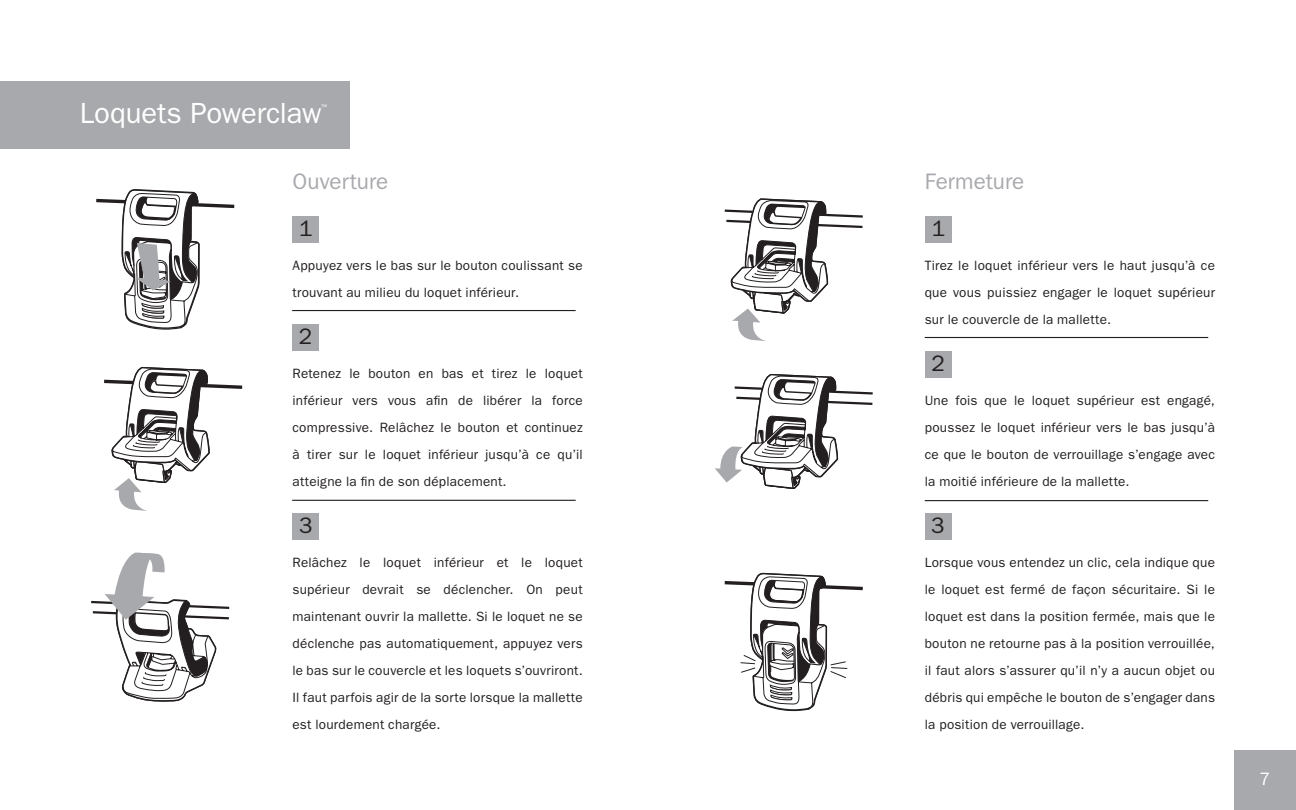
<style>
.page{position:relative;width:1296px;height:810px;background:#fff}
.page>*{position:absolute;margin:0;border:0;box-sizing:border-box;transform-origin:0 0}
.t1{font:29.25px "ITC Franklin Gothic Std";letter-spacing:-.005em;color:#fff}
.t2{font:22.5px "ITC Franklin Gothic Std";color:#a8a9ad}
.t3{font:22.5px "ITC Franklin Gothic Std";color:#231f20}
.t4{font:18px "ITC Franklin Gothic Std";color:#fff}
.t5{font:13.5px/27px "ITC Franklin Gothic Std";letter-spacing:.015em;color:#231f20;text-align:justify}
.t6{font:6.75px "ITC Franklin Gothic Std";color:#fff}
</style>
<div class="page">
<div style="left:1234px;top:750px;width:62px;height:60px;background:#a8a9ad"></div>
<div style="left:0;top:81px;width:349px;height:67px;background:#a8a9ad"></div>
<div style="left:292px;top:216px;width:27px;height:27px;background:#a8a9ad"></div>
<div style="left:925px;top:216px;width:27px;height:27px;background:#a8a9ad"></div>
<div style="left:292px;top:324px;width:27px;height:27px;background:#a8a9ad"></div>
<div style="left:925px;top:351px;width:27px;height:27px;background:#a8a9ad"></div>
<div style="left:925px;top:513px;width:27px;height:27px;background:#a8a9ad"></div>
<div style="left:292px;top:513px;width:27px;height:27px;background:#a8a9ad"></div>
<hr style="left:292px;top:310px;width:284px;height:1px;background:#231f20">
<hr style="left:925px;top:337px;width:283px;height:1px;background:#231f20">
<hr style="left:292px;top:500px;width:284px;height:1px;background:#231f20">
<hr style="left:925px;top:500px;width:283px;height:1px;background:#231f20">
<svg style="left:724px;top:199px;width:139px;height:142px"></svg>
<svg style="left:715px;top:374px;width:158px;height:115px"></svg>
<svg style="left:96px;top:189px;width:139px;height:141px"></svg>
<svg style="left:104px;top:367px;width:139px;height:144px"></svg>
<svg style="left:91px;top:553px;width:139px;height:149px"></svg>
<svg style="left:724px;top:573px;width:139px;height:139px"></svg>
<h1 class="t1" style="left:80px;top:97px;width:243px">Loquets Powerclaw</h1>
<p class="t6" style="left:321px;top:102px;width:7px">™</p>
<h2 class="t2" style="left:292px;top:168px;width:97px">Ouverture</h2>
<h2 class="t2" style="left:925px;top:168px;width:101px">Fermeture</h2>
<h2 class="t3" style="left:299px;top:215px;width:15px">1</h2>
<h2 class="t3" style="left:932px;top:215px;width:15px">1</h2>
<p class="t5" style="left:292px;top:252px;width:292px">Appuyez vers le bas sur le bouton coulissant se trouvant au milieu du loquet inférieur.</p>
<h2 class="t3" style="left:299px;top:323px;width:15px">2</h2>
<p class="t5" style="left:292px;top:360px;width:292px">Retenez le bouton en bas et tirez le loquet inférieur vers vous afin de libérer la force compressive. Relâchez le bouton et continuez à tirer sur le loquet inférieur jusqu’à ce qu’il atteigne la fin de son déplacement.</p>
<p class="t5" style="left:925px;top:252px;width:292px">Tirez le loquet inférieur vers le haut jusqu’à ce que vous puissiez engager le loquet supérieur sur le couvercle de la mallette.</p>
<h2 class="t3" style="left:932px;top:350px;width:15px">2</h2>
<p class="t5" style="left:925px;top:387px;width:292px">Une fois que le loquet supérieur est engagé, poussez le loquet inférieur vers le bas jusqu’à ce que le bouton de verrouillage s’engage avec la moitié inférieure de la mallette.</p>
<h2 class="t3" style="left:299px;top:512px;width:15px">3</h2>
<h2 class="t3" style="left:931px;top:512px;width:15px">3</h2>
<p class="t5" style="left:292px;top:549px;width:292px">Relâchez le loquet inférieur et le loquet supérieur devrait se déclencher. On peut maintenant ouvrir la mallette. Si le loquet ne se déclenche pas automatiquement, appuyez vers le bas sur le couvercle et les loquets s’ouvriront.<br>Il faut parfois agir de la sorte lorsque la mallette est lourdement chargée.</p>
<p class="t5" style="left:925px;top:549px;width:292px">Lorsque vous entendez un clic, cela indique que le loquet est fermé de façon sécuritaire. Si le loquet est dans la position fermée, mais que le bouton ne retourne pas à la position verrouillée, il faut alors s’assurer qu’il n’y a aucun objet ou débris qui empêche le bouton de s’engager dans la position de verrouillage.</p>
<h3 class="t4" style="left:1260px;top:769px;width:12px">7</h3>
</div>
